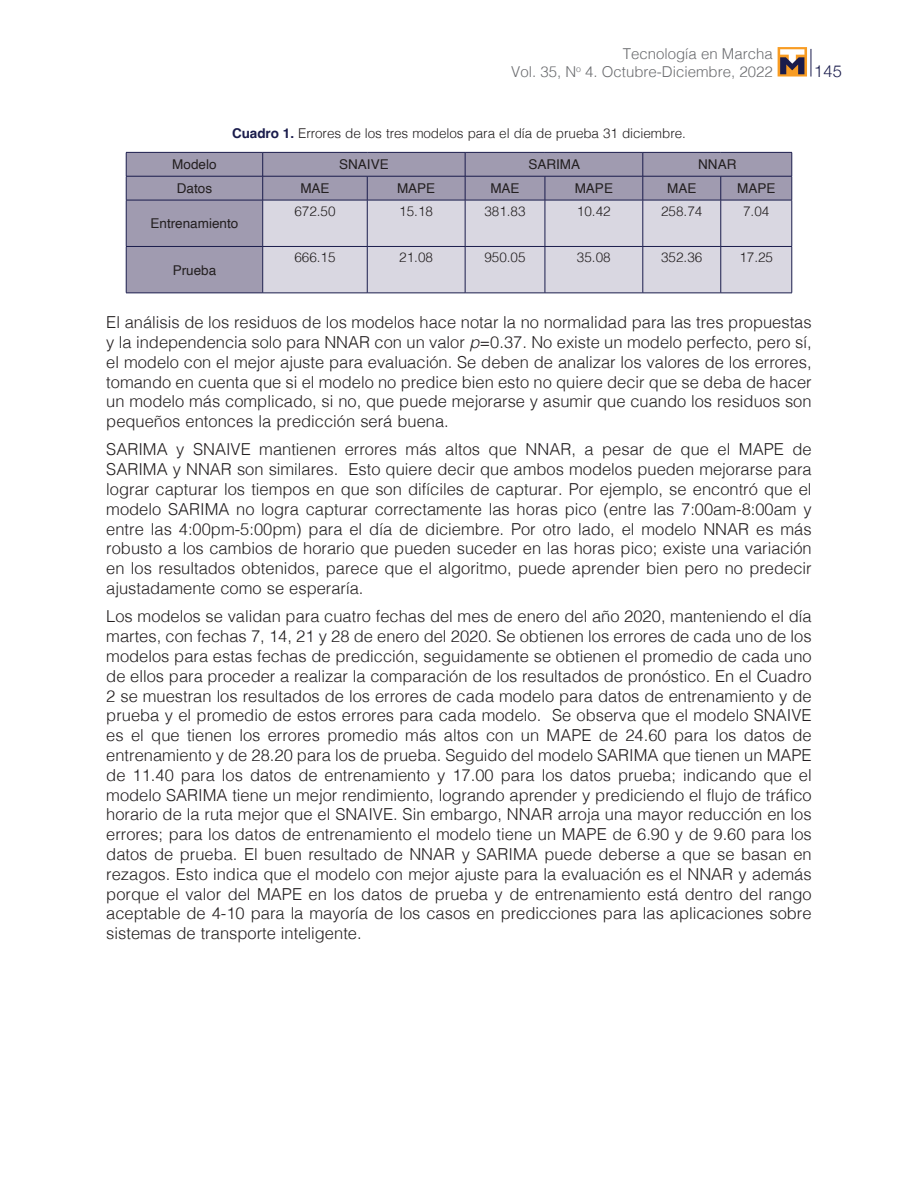
<style>
.page{position:relative;width:918px;height:1188px;background:#fff}
.page>*{position:absolute;margin:0;border:0;box-sizing:border-box;transform-origin:0 0}
.t1{font:300 16.5px/19.8px "Helvetica";color:#231f20;text-align:justify}
.t2{font:300 16.5px "Helvetica Neue";color:#1a1c4c}
.t3{font:300 15px/18px "Helvetica";color:#6c6d70;text-align:right}
.t4{font:300 13.5px "Helvetica";letter-spacing:-.005em;color:#231f20}
.t5{font:13.5px "Helvetica";color:#231f20}
.s1{font-weight:700;color:#1a1c4c}
.s2{font-style:italic}
</style>
<div class="page">
<svg style="left:811px;top:49px;width:1px;height:28px"></svg>
<svg style="left:778px;top:47px;width:29px;height:30px"></svg>
<svg style="left:780px;top:49px;width:24px;height:25px"></svg>
<div style="left:127px;top:153px;width:665px;height:140px;background:#a09bb0"></div>
<div style="left:263px;top:201px;width:529px;height:92px;background:#d9d7e1"></div>
<hr style="left:126px;top:152px;width:137px;height:1px;background:#1a1c4c">
<hr style="left:263px;top:152px;width:104px;height:1px;background:#1a1c4c">
<hr style="left:367px;top:152px;width:98px;height:1px;background:#1a1c4c">
<hr style="left:465px;top:152px;width:80px;height:1px;background:#1a1c4c">
<hr style="left:545px;top:152px;width:98px;height:1px;background:#1a1c4c">
<hr style="left:643px;top:152px;width:78px;height:1px;background:#1a1c4c">
<hr style="left:721px;top:152px;width:71px;height:1px;background:#1a1c4c">
<hr style="left:126px;top:176px;width:137px;height:1px;background:#1a1c4c">
<svg style="left:126px;top:153px;width:1px;height:47px"></svg>
<hr style="left:263px;top:176px;width:104px;height:1px;background:#1a1c4c">
<svg style="left:262px;top:153px;width:1px;height:47px"></svg>
<hr style="left:367px;top:176px;width:98px;height:1px;background:#1a1c4c">
<svg style="left:367px;top:176px;width:1px;height:24px"></svg>
<hr style="left:465px;top:176px;width:80px;height:1px;background:#1a1c4c">
<svg style="left:465px;top:153px;width:1px;height:47px"></svg>
<hr style="left:545px;top:176px;width:98px;height:1px;background:#1a1c4c">
<svg style="left:545px;top:176px;width:1px;height:24px"></svg>
<hr style="left:643px;top:176px;width:78px;height:1px;background:#1a1c4c">
<svg style="left:643px;top:153px;width:1px;height:47px"></svg>
<hr style="left:721px;top:176px;width:71px;height:1px;background:#1a1c4c">
<svg style="left:721px;top:176px;width:1px;height:24px"></svg>
<svg style="left:792px;top:153px;width:1px;height:47px"></svg>
<hr style="left:126px;top:200px;width:137px;height:1px;background:#1a1c4c">
<hr style="left:263px;top:200px;width:104px;height:1px;background:#1a1c4c">
<hr style="left:367px;top:200px;width:98px;height:1px;background:#1a1c4c">
<hr style="left:367px;top:200px;width:1px;height:46px;background:#1a1c4c">
<hr style="left:465px;top:200px;width:80px;height:1px;background:#1a1c4c">
<hr style="left:465px;top:200px;width:1px;height:46px;background:#1a1c4c">
<hr style="left:545px;top:200px;width:98px;height:1px;background:#1a1c4c">
<hr style="left:545px;top:200px;width:1px;height:46px;background:#1a1c4c">
<hr style="left:643px;top:200px;width:78px;height:1px;background:#1a1c4c">
<hr style="left:643px;top:200px;width:1px;height:46px;background:#1a1c4c">
<hr style="left:721px;top:200px;width:71px;height:1px;background:#1a1c4c">
<hr style="left:721px;top:200px;width:1px;height:46px;background:#1a1c4c">
<hr style="left:792px;top:200px;width:1px;height:46px;background:#1a1c4c">
<hr style="left:126px;top:246px;width:137px;height:1px;background:#1a1c4c">
<hr style="left:263px;top:246px;width:104px;height:1px;background:#1a1c4c">
<hr style="left:367px;top:246px;width:98px;height:1px;background:#1a1c4c">
<hr style="left:367px;top:247px;width:1px;height:46px;background:#1a1c4c">
<hr style="left:465px;top:246px;width:80px;height:1px;background:#1a1c4c">
<hr style="left:465px;top:247px;width:1px;height:46px;background:#1a1c4c">
<hr style="left:545px;top:246px;width:98px;height:1px;background:#1a1c4c">
<hr style="left:545px;top:247px;width:1px;height:46px;background:#1a1c4c">
<hr style="left:643px;top:246px;width:78px;height:1px;background:#1a1c4c">
<hr style="left:643px;top:247px;width:1px;height:46px;background:#1a1c4c">
<hr style="left:721px;top:246px;width:71px;height:1px;background:#1a1c4c">
<hr style="left:721px;top:247px;width:1px;height:46px;background:#1a1c4c">
<hr style="left:792px;top:247px;width:1px;height:46px;background:#1a1c4c">
<hr style="left:263px;top:293px;width:104px;height:1px;background:#1a1c4c">
<hr style="left:367px;top:293px;width:98px;height:1px;background:#1a1c4c">
<hr style="left:465px;top:293px;width:80px;height:1px;background:#1a1c4c">
<hr style="left:545px;top:293px;width:98px;height:1px;background:#1a1c4c">
<hr style="left:643px;top:293px;width:78px;height:1px;background:#1a1c4c">
<hr style="left:721px;top:293px;width:71px;height:1px;background:#1a1c4c">
<hr style="left:126px;top:200px;width:1px;height:46px;background:#1a1c4c">
<hr style="left:262px;top:200px;width:1px;height:46px;background:#1a1c4c">
<hr style="left:126px;top:247px;width:1px;height:46px;background:#1a1c4c">
<hr style="left:262px;top:247px;width:1px;height:46px;background:#1a1c4c">
<hr style="left:126px;top:293px;width:137px;height:1px;background:#1a1c4c">
<p class="t3" style="left:511px;top:43px;width:263px">Tecnología en Marcha<br>Vol. 35, N<sup>o</sup> 4. Octubre-Diciembre, 2022</p>
<p class="t4" style="left:232px;top:121px;width:455px"><span class="s1">Cuadro 1.</span> Errores de los tres modelos para el día de prueba 31 diciembre.</p>
<p class="t5" style="left:172px;top:154px;width:46px">Modelo</p>
<p class="t5" style="left:339px;top:154px;width:51px">SNAIVE</p>
<p class="t5" style="left:528px;top:154px;width:53px">SARIMA</p>
<p class="t5" style="left:698px;top:154px;width:40px">NNAR</p>
<p class="t5" style="left:177px;top:178px;width:37px">Datos</p>
<p class="t5" style="left:300px;top:178px;width:31px">MAE</p>
<p class="t5" style="left:397px;top:178px;width:40px">MAPE</p>
<p class="t5" style="left:490px;top:178px;width:31px">MAE</p>
<p class="t5" style="left:575px;top:178px;width:40px">MAPE</p>
<p class="t5" style="left:667px;top:178px;width:31px">MAE</p>
<p class="t5" style="left:737px;top:178px;width:40px">MAPE</p>
<p class="t5" style="left:151px;top:213px;width:89px">Entrenamiento</p>
<p class="t4" style="left:294px;top:199px;width:43px">672.50</p>
<p class="t4" style="left:399px;top:199px;width:35px">15.18</p>
<p class="t4" style="left:484px;top:199px;width:43px">381.83</p>
<p class="t4" style="left:577px;top:199px;width:35px">10.42</p>
<p class="t4" style="left:661px;top:199px;width:43px">258.74</p>
<p class="t4" style="left:743px;top:199px;width:28px">7.04</p>
<p class="t5" style="left:173px;top:260px;width:45px">Prueba</p>
<p class="t4" style="left:294px;top:246px;width:43px">666.15</p>
<p class="t4" style="left:399px;top:246px;width:35px">21.08</p>
<p class="t4" style="left:484px;top:246px;width:43px">950.05</p>
<p class="t4" style="left:577px;top:246px;width:35px">35.08</p>
<p class="t4" style="left:661px;top:246px;width:43px">352.36</p>
<p class="t4" style="left:739px;top:246px;width:35px">17.25</p>
<p class="t2" style="left:814px;top:57px;width:29px">145</p>
<p class="t1" style="left:106px;top:311px;width:707px">El análisis de los residuos de los modelos hace notar la no normalidad para las tres propuestas y la independencia solo para NNAR con un valor <span class="s2">p</span>=0.37. No existe un modelo perfecto, pero sí, el modelo con el mejor ajuste para evaluación. Se deben de analizar los valores de los errores, tomando en cuenta que si el modelo no predice bien esto no quiere decir que se deba de hacer un modelo más complicado, si no, que puede mejorarse y asumir que cuando los residuos son pequeños entonces la predicción será buena.</p>
<p class="t1" style="left:106px;top:438px;width:707px">SARIMA y SNAIVE mantienen errores más altos que NNAR, a pesar de que el MAPE de SARIMA y NNAR son similares. Esto quiere decir que ambos modelos pueden mejorarse para lograr capturar los tiempos en que son difíciles de capturar. Por ejemplo, se encontró que el modelo SARIMA no logra capturar correctamente las horas pico (entre las 7:00am-8:00am y entre las 4:00pm-5:00pm) para el día de diciembre. Por otro lado, el modelo NNAR es más robusto a los cambios de horario que pueden suceder en las horas pico; existe una variación en los resultados obtenidos, parece que el algoritmo, puede aprender bien pero no predecir ajustadamente como se esperaría.</p>
<p class="t1" style="left:106px;top:605px;width:707px">Los modelos se validan para cuatro fechas del mes de enero del año 2020, manteniendo el día martes, con fechas 7, 14, 21 y 28 de enero del 2020. Se obtienen los errores de cada uno de los modelos para estas fechas de predicción, seguidamente se obtienen el promedio de cada uno de ellos para proceder a realizar la comparación de los resultados de pronóstico. En el Cuadro 2 se muestran los resultados de los errores de cada modelo para datos de entrenamiento y de prueba y el promedio de estos errores para cada modelo. Se observa que el modelo SNAIVE es el que tienen los errores promedio más altos con un MAPE de 24.60 para los datos de entrenamiento y de 28.20 para los de prueba. Seguido del modelo SARIMA que tienen un MAPE de 11.40 para los datos de entrenamiento y 17.00 para los datos prueba; indicando que el modelo SARIMA tiene un mejor rendimiento, logrando aprender y prediciendo el flujo de tráfico horario de la ruta mejor que el SNAIVE. Sin embargo, NNAR arroja una mayor reducción en los errores; para los datos de entrenamiento el modelo tiene un MAPE de 6.90 y de 9.60 para los datos de prueba. El buen resultado de NNAR y SARIMA puede deberse a que se basan en rezagos. Esto indica que el modelo con mejor ajuste para la evaluación es el NNAR y además porque el valor del MAPE en los datos de prueba y de entrenamiento está dentro del rango aceptable de 4-10 para la mayoría de los casos en predicciones para las aplicaciones sobre sistemas de transporte inteligente.</p>
</div>
